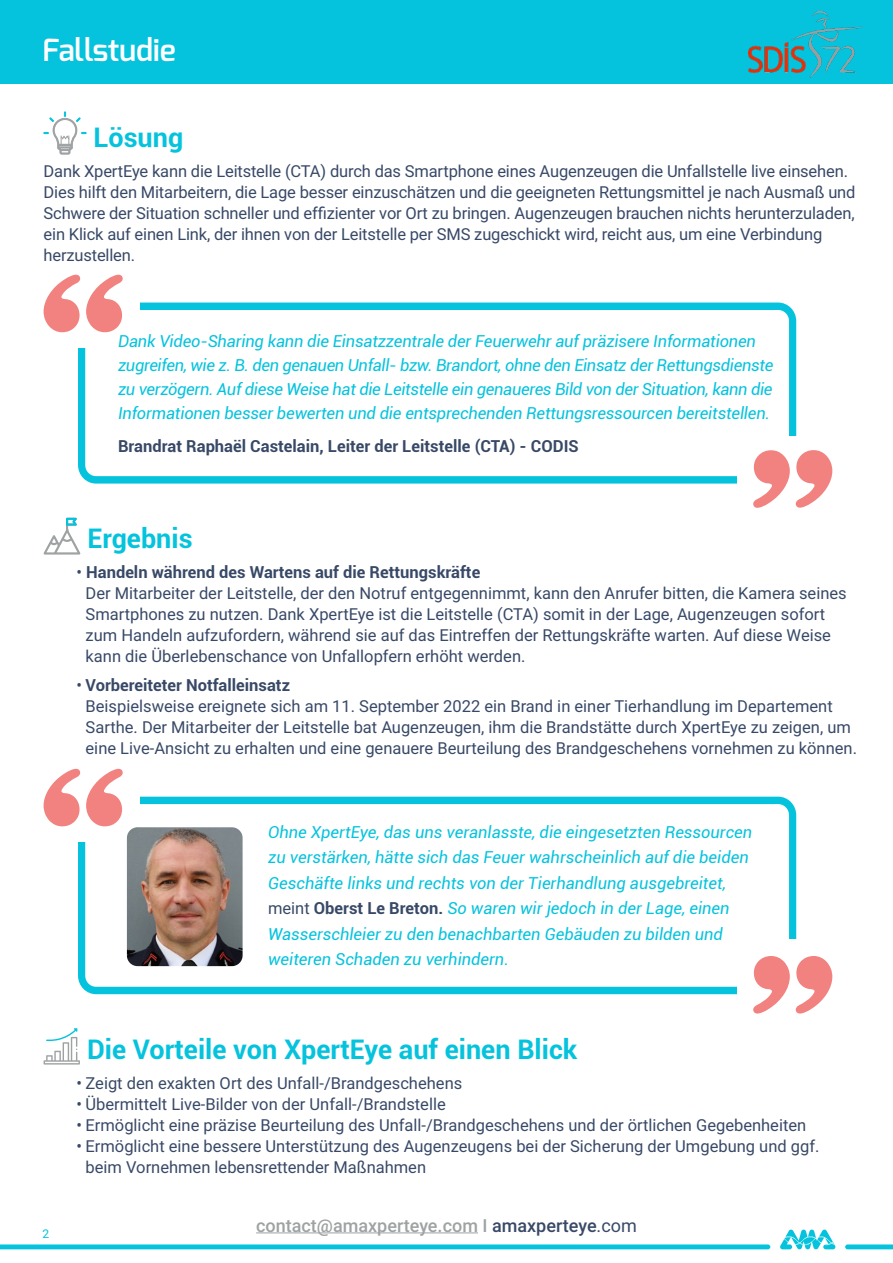
<style>
.page{position:relative;width:893px;height:1263px;background:#fff}
.page>*{position:absolute;margin:0;border:0;box-sizing:border-box;transform-origin:0 0}
.t1{font:600 30.6px "Exo";color:#fff}
.t2{font:700 27px "Roboto";color:#05c3dd}
.t3{font:500 18px "Roboto";color:#9ea2a2}
.t4{font:16.5px/21px "Roboto";color:#384967}
.t5{font:italic 16.5px/25.5px "Roboto";letter-spacing:-.01em;color:#05c3dd}
.t6{font:700 16.5px "Roboto";color:#384967}
.t7{font:12px "Roboto";color:#05c3dd}
.s1{font-weight:400}
.s2{font-style:normal;color:#384967}
.s3{font-weight:700;font-style:normal;color:#384967}
.s4{color:#384967}
.s5{font-weight:400;color:#384967}
</style>
<div class="page">
<svg style="left:44px;top:112px;width:42px;height:43px"></svg>
<svg style="left:78px;top:303px;width:718px;height:181px"></svg>
<div style="left:49px;top:283px;width:91px;height:64px;background:#fff"></div>
<svg style="left:86px;top:275px;width:37px;height:57px"></svg>
<svg style="left:44px;top:275px;width:36px;height:57px"></svg>
<div style="left:737px;top:437px;width:81px;height:64px;background:#fff"></div>
<svg style="left:753px;top:450px;width:37px;height:58px"></svg>
<svg style="left:796px;top:450px;width:36px;height:58px"></svg>
<svg style="left:43px;top:518px;width:38px;height:36px"></svg>
<svg style="left:78px;top:797px;width:718px;height:197px"></svg>
<div style="left:49px;top:777px;width:91px;height:64px;background:#fff"></div>
<svg style="left:86px;top:769px;width:37px;height:57px"></svg>
<svg style="left:44px;top:769px;width:36px;height:57px"></svg>
<div style="left:737px;top:939px;width:81px;height:65px;background:#fff"></div>
<svg style="left:753px;top:956px;width:37px;height:57px"></svg>
<svg style="left:796px;top:956px;width:36px;height:57px"></svg>
<img style="left:127px;top:827px;width:116px;height:139px">
<svg style="left:44px;top:1028px;width:36px;height:36px"></svg>
<div style="left:0;top:0;width:893px;height:84px;background:#05c3dd"></div>
<hr style="left:256px;top:1232px;width:222px;height:1px;background:#9ea2a2">
<svg style="left:0;top:1244px;width:770px;height:5px;background:#1dc8e0"></svg>
<svg style="left:845px;top:1244px;width:48px;height:5px"></svg>
<svg style="left:780px;top:1229px;width:55px;height:20px"></svg>
<img style="left:749px;top:11px;width:113px;height:67px">
<p class="t1" style="left:43px;top:31px;width:135px">Fallstudie</p>
<p class="t2" style="left:93px;top:118px;width:91px">Lösung</p>
<p class="t4" style="left:44px;top:160px;width:813px">Dank XpertEye kann die Leitstelle (CTA) durch das Smartphone eines Augenzeugen die Unfallstelle live einsehen.<br>Dies hilft den Mitarbeitern, die Lage besser einzuschätzen und die geeigneten Rettungsmittel je nach Ausmaß und Schwere der Situation schneller und effizienter vor Ort zu bringen. Augenzeugen brauchen nichts herunterzuladen, ein Klick auf einen Link, der ihnen von der Leitstelle per SMS zugeschickt wird, reicht aus, um eine Verbindung herzustellen.</p>
<p class="t5" style="left:118px;top:328px;width:657px;line-height:24px">Dank Video-Sharing kann die Einsatzzentrale der Feuerwehr auf präzisere Informationen zugreifen, wie z. B. den genauen Unfall- bzw. Brandort, ohne den Einsatz der Rettungsdienste zu verzögern. Auf diese Weise hat die Leitstelle ein genaueres Bild von der Situation, kann die Informationen besser bewerten und die entsprechenden Rettungsressourcen bereitstellen.</p>
<p class="t6" style="left:118px;top:435px;width:462px">Brandrat Raphaël Castelain, Leiter der Leitstelle (CTA) - CODIS</p>
<p class="t2" style="left:87px;top:519px;width:107px">Ergebnis</p>
<p class="t6" style="left:77px;top:560px;width:405px"><span class="s1">•</span> Handeln während des Wartens auf die Rettungskräfte</p>
<p class="t4" style="left:86px;top:582px;width:763px">Der Mitarbeiter der Leitstelle, der den Notruf entgegennimmt, kann den Anrufer bitten, die Kamera seines Smartphones zu nutzen. Dank XpertEye ist die Leitstelle (CTA) somit in der Lage, Augenzeugen sofort zum Handeln aufzufordern, während sie auf das Eintreffen der Rettungskräfte warten. Auf diese Weise kann die Überlebenschance von Unfallopfern erhöht werden.</p>
<p class="t6" style="left:77px;top:674px;width:215px"><span class="s1">•</span> Vorbereiteter Notfalleinsatz</p>
<p class="t4" style="left:86px;top:695px;width:773px">Beispielsweise ereignete sich am 11. September 2022 ein Brand in einer Tierhandlung im Departement<br>Sarthe. Der Mitarbeiter der Leitstelle bat Augenzeugen, ihm die Brandstätte durch XpertEye zu zeigen, um eine Live-Ansicht zu erhalten und eine genauere Beurteilung des Brandgeschehens vornehmen zu können.</p>
<p class="t5" style="left:268px;top:818px;width:486px">Ohne XpertEye, das uns veranlasste, die eingesetzten Ressourcen zu verstärken, hätte sich das Feuer wahrscheinlich auf die beiden<br>Geschäfte links und rechts von der Tierhandlung ausgebreitet,</p>
<p class="t5" style="left:268px;top:895px;width:463px"><span class="s2">meint</span> <span class="s3">Oberst Le Breton.</span> So waren wir jedoch in der Lage, einen<br>Wasserschleier zu den benachbarten Gebäuden zu bilden und weiteren Schaden zu verhindern.</p>
<p class="t2" style="left:87px;top:1030px;width:492px">Die Vorteile von XpertEye auf einen Blick</p>
<p class="t4" style="left:77px;top:1072px;width:387px">• Zeigt den exakten Ort des Unfall-/Brandgeschehens</p>
<p class="t4" style="left:77px;top:1093px;width:371px">• Übermittelt Live-Bilder von der Unfall-/Brandstelle</p>
<p class="t4" style="left:77px;top:1114px;width:731px">• Ermöglicht eine präzise Beurteilung des Unfall-/Brandgeschehens und der örtlichen Gegebenheiten</p>
<p class="t4" style="left:86px;top:1135px;width:735px;text-indent:-9px">• Ermöglicht eine bessere Unterstützung des Augenzeugens bei der Sicherung der Umgebung und ggf. beim Vornehmen lebensrettender Maßnahmen</p>
<p class="t7" style="left:43px;top:1225px;width:8px">2</p>
<p class="t3" style="left:256px;top:1212px;width:382px">contact@amaxperteye.com I <span class="s4">amaxperteye</span><span class="s5">.com</span></p>
</div>
